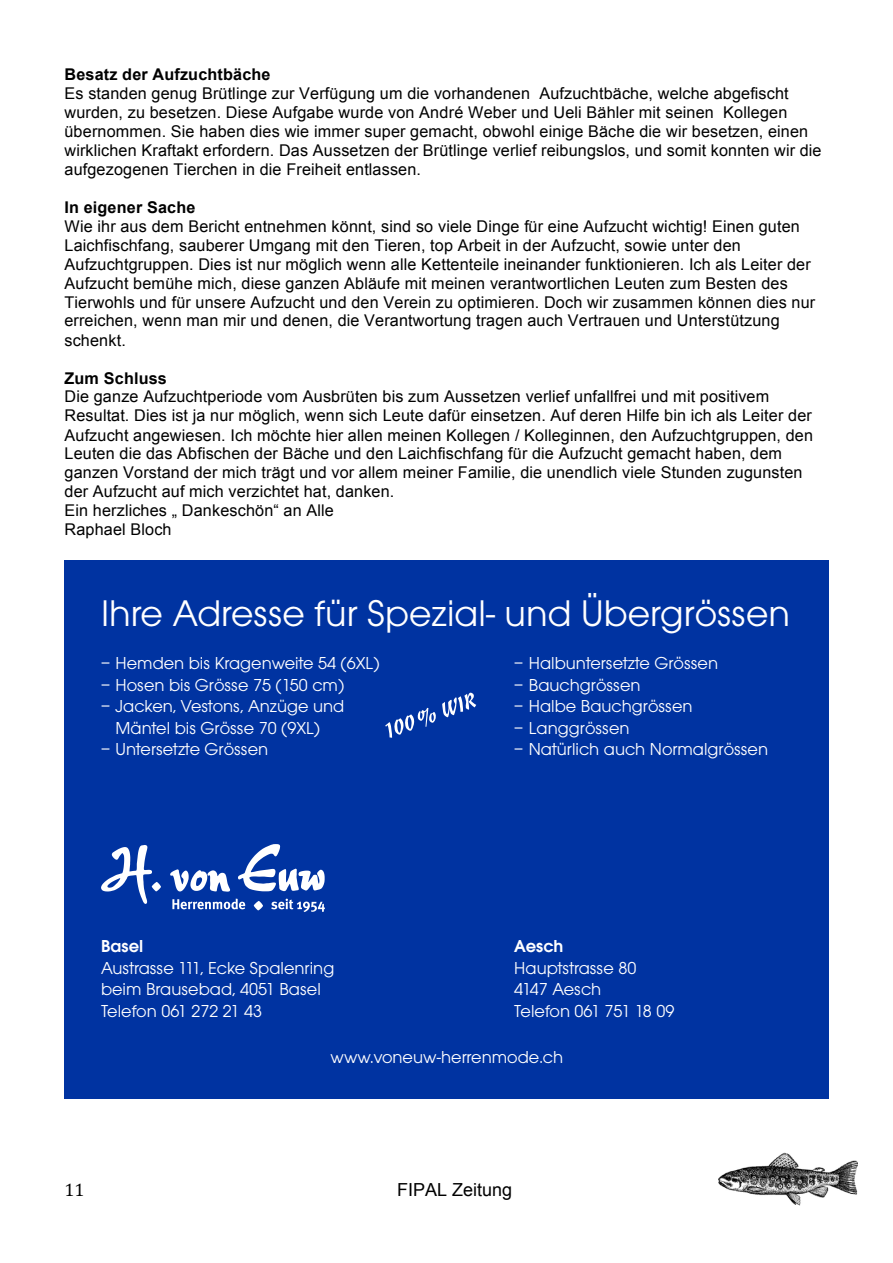
<style>
.page{position:relative;width:893px;height:1263px;background:#fff}
.page>*{position:absolute;margin:0;border:0;box-sizing:border-box;transform-origin:0 0}
.t1{font:38.55px "Avant Gard EF";color:#fff}
.t2{font:18px/21.6px "Avant Gard EF";color:#fff}
.t3{font:18px "Arial";color:#000}
.t4{font:600 18px "Avant Gard EF";color:#fff}
.t5{font:18px "Cambria";color:#000}
.t6{font:16.2px/19px "Arial";letter-spacing:.01em;color:#000}
.t7{font:700 16.2px "Arial";letter-spacing:.01em;color:#000}
</style>
<div class="page">
<img style="left:718px;top:1152px;width:139px;height:53px">
<div style="left:65px;top:560px;width:764px;height:539px;background:#0033a1"></div>
<svg style="left:238px;top:844px;width:87px;height:47px"></svg>
<svg style="left:170px;top:869px;width:60px;height:23px"></svg>
<svg style="left:101px;top:845px;width:60px;height:59px"></svg>
<svg style="left:172px;top:898px;width:73px;height:11px"></svg>
<svg style="left:271px;top:899px;width:54px;height:13px"></svg>
<svg style="left:254px;top:901px;width:9px;height:9px"></svg>
<svg style="left:385px;top:692px;width:91px;height:46px;background:#214ead"></svg>
<p class="t7" style="left:65px;top:63px;width:208px">Besatz der Aufzuchtbäche</p>
<p class="t6" style="left:64px;top:84px;width:759px">Es standen genug Brütlinge zur Verfügung um die vorhandenen Aufzuchtbäche, welche abgefischt wurden, zu besetzen. Diese Aufgabe wurde von André Weber und Ueli Bähler mit seinen Kollegen übernommen. Sie haben dies wie immer super gemacht, obwohl einige Bäche die wir besetzen, einen wirklichen Kraftakt erfordern. Das Aussetzen der Brütlinge verlief reibungslos, und somit konnten wir die aufgezogenen Tierchen in die Freiheit entlassen.</p>
<p class="t7" style="left:65px;top:196px;width:132px">In eigener Sache</p>
<p class="t6" style="left:64px;top:217px;width:752px">Wie ihr aus dem Bericht entnehmen könnt, sind so viele Dinge für eine Aufzucht wichtig! Einen guten Laichfischfang, sauberer Umgang mit den Tieren, top Arbeit in der Aufzucht, sowie unter den Aufzuchtgruppen. Dies ist nur möglich wenn alle Kettenteile ineinander funktionieren. Ich als Leiter der Aufzucht bemühe mich, diese ganzen Abläufe mit meinen verantwortlichen Leuten zum Besten des Tierwohls und für unsere Aufzucht und den Verein zu optimieren. Doch wir zusammen können dies nur erreichen, wenn man mir und denen, die Verantwortung tragen auch Vertrauen und Unterstützung schenkt.</p>
<p class="t7" style="left:64px;top:367px;width:104px">Zum Schluss</p>
<p class="t6" style="left:64px;top:387px;width:750px">Die ganze Aufzuchtperiode vom Ausbrüten bis zum Aussetzen verlief unfallfrei und mit positivem Resultat. Dies ist ja nur möglich, wenn sich Leute dafür einsetzen. Auf deren Hilfe bin ich als Leiter der Aufzucht angewiesen. Ich möchte hier allen meinen Kollegen / Kolleginnen, den Aufzuchtgruppen, den Leuten die das Abfischen der Bäche und den Laichfischfang für die Aufzucht gemacht haben, dem ganzen Vorstand der mich trägt und vor allem meiner Familie, die unendlich viele Stunden zugunsten der Aufzucht auf mich verzichtet hat, danken.<br>Ein herzliches „ Dankeschön“ an Alle<br>Raphael Bloch</p>
<h1 class="t1" style="left:101px;top:590px;width:691px">Ihre Adresse für Spezial- und Übergrössen</h1>
<p class="t2" style="left:101px;top:652px;width:280px">– Hemden bis Kragenweite 54 (6XL)</p>
<p class="t2" style="left:101px;top:674px;width:245px">– Hosen bis Grösse 75 (150 cm)</p>
<p class="t2" style="left:101px;top:695px;width:245px;text-align:center">– Jacken, Vestons, Anzüge und<br>Mäntel bis Grösse 70 (9XL)</p>
<p class="t2" style="left:101px;top:739px;width:169px">– Untersetzte Grössen</p>
<p class="t2" style="left:514px;top:652px;width:205px">– Halbuntersetzte Grössen</p>
<p class="t2" style="left:514px;top:674px;width:128px">– Bauchgrössen</p>
<p class="t2" style="left:514px;top:695px;width:180px">– Halbe Bauchgrössen</p>
<p class="t2" style="left:514px;top:717px;width:117px">– Langgrössen</p>
<p class="t2" style="left:514px;top:739px;width:255px">– Natürlich auch Normalgrössen</p>
<p class="t4" style="left:101px;top:935px;width:44px">Basel</p>
<p class="t2" style="left:101px;top:957px;width:235px">Austrasse 111, Ecke Spalenring beim Brausebad, 4051 Basel<br>Telefon 061 272 21 43</p>
<p class="t4" style="left:514px;top:935px;width:51px">Aesch</p>
<p class="t2" style="left:514px;top:957px;width:162px">Hauptstrasse 80<br>4147 Aesch<br>Telefon 061 751 18 09</p>
<p class="t2" style="left:331px;top:1046px;width:234px">www.voneuw-herrenmode.ch</p>
<p class="t5" style="left:65px;top:1179px;width:21px">11</p>
<p class="t3" style="left:397px;top:1178px;width:117px">FIPAL Zeitung</p>
</div>
